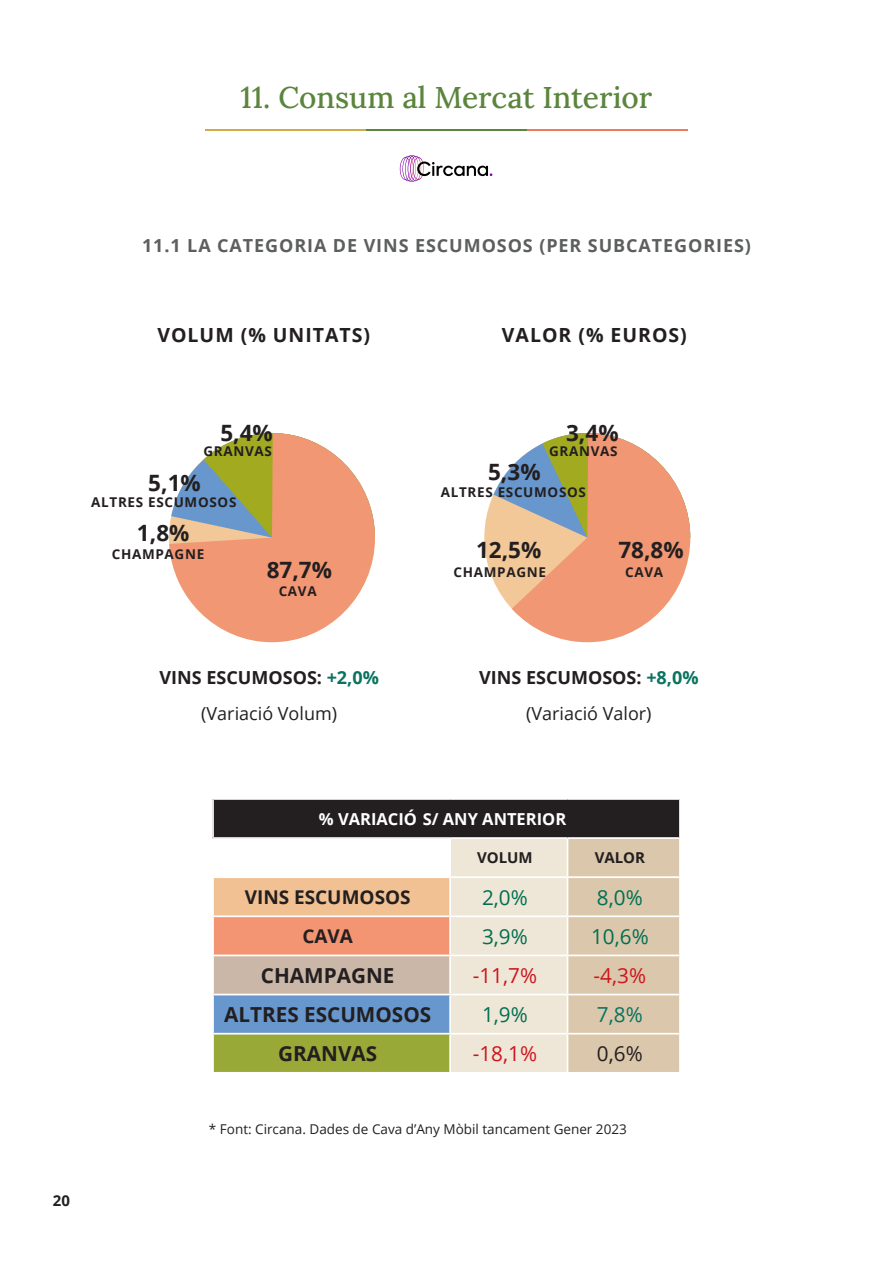
<style>
.page{position:relative;width:893px;height:1263px;background:#fff}
.page>*{position:absolute;margin:0;border:0;box-sizing:border-box;transform-origin:0 0}
.t1{font:500 30px "Lora";color:#5b853c}
.datos_tablas{font:700 22.5px "Open Sans";color:#231f20}
.datos_tablas-2{font:700 20.7px "Open Sans";color:#231f20}
.datos_tablas-3{font:20.7px "Open Sans";color:#006f51}
.datos_tablas-4{font:20.7px "Open Sans";color:#cd151d}
.datos_tablas-5{font:20.7px "Open Sans";color:#067360}
.datos_tablas-6{font:20.7px "Open Sans";color:#231f20}
.subtitols{font:700 19.5px "Open Sans";letter-spacing:.05em;color:#231f20}
.datos_tablas-7{font:700 18.9px "Open Sans";color:#231f20}
.subtitols-2{font:700 18px "Open Sans";letter-spacing:.05em;color:#5d5e5e}
.subtitols-3{font:700 18px "Open Sans";color:#231f20}
.subtitols-4{font:18px "Open Sans";color:#231f20}
.datos_tablas-8{font:700 16.5px "Open Sans";color:#fff}
.datos_tablas-9{font:700 15px "Open Sans";color:#231f20}
.datos_tablas-10{font:700 13.5px "Open Sans";letter-spacing:.05em;color:#231f20}
.datos_tablas-11{font:13.5px "Open Sans";color:#231f20}
.s1{color:#09735f}
</style>
<div class="page">
<hr style="left:366px;top:129px;width:161px;height:2px;background:#5e853c">
<hr style="left:206px;top:129px;width:160px;height:2px;background:#cfad46">
<hr style="left:527px;top:129px;width:160px;height:2px;background:#f07b56">
<div style="left:213px;top:799px;width:467px;height:39px;background:#231f20"></div>
<svg style="left:451px;top:839px;width:228px;height:233px;background:#e5d7c2"></svg>
<div style="left:213px;top:877px;width:237px;height:39px;background:#f1c193"></div>
<div style="left:213px;top:916px;width:237px;height:39px;background:#f39573"></div>
<div style="left:213px;top:955px;width:237px;height:39px;background:#cab7a8"></div>
<div style="left:213px;top:994px;width:237px;height:40px;background:#6797cd"></div>
<div style="left:213px;top:1034px;width:237px;height:39px;background:#99a938"></div>
<hr style="left:679px;top:800px;width:2px;height:37px;background:#fff">
<hr style="left:212px;top:798px;width:238px;height:2px;background:#fff">
<hr style="left:212px;top:800px;width:2px;height:37px;background:#fff">
<hr style="left:450px;top:798px;width:117px;height:2px;background:#fff">
<hr style="left:567px;top:798px;width:114px;height:2px;background:#fff">
<hr style="left:212px;top:837px;width:238px;height:2px;background:#fff">
<hr style="left:450px;top:837px;width:117px;height:2px;background:#fff">
<hr style="left:451px;top:876px;width:116px;height:2px;background:#fff">
<hr style="left:451px;top:915px;width:116px;height:2px;background:#fff">
<hr style="left:451px;top:954px;width:116px;height:2px;background:#fff">
<hr style="left:451px;top:994px;width:116px;height:1px;background:#fff">
<hr style="left:451px;top:1033px;width:116px;height:1px;background:#fff">
<hr style="left:212px;top:876px;width:239px;height:2px;background:#fff">
<hr style="left:212px;top:878px;width:2px;height:37px;background:#fff">
<hr style="left:449px;top:878px;width:2px;height:37px;background:#fff">
<hr style="left:212px;top:915px;width:239px;height:2px;background:#fff">
<hr style="left:212px;top:917px;width:2px;height:37px;background:#fff">
<hr style="left:449px;top:917px;width:2px;height:37px;background:#fff">
<hr style="left:212px;top:954px;width:239px;height:2px;background:#fff">
<hr style="left:212px;top:956px;width:2px;height:38px;background:#fff">
<hr style="left:449px;top:956px;width:2px;height:38px;background:#fff">
<hr style="left:212px;top:994px;width:239px;height:1px;background:#fff">
<hr style="left:212px;top:995px;width:2px;height:38px;background:#fff">
<hr style="left:449px;top:995px;width:2px;height:38px;background:#fff">
<hr style="left:212px;top:1033px;width:239px;height:1px;background:#fff">
<hr style="left:212px;top:1034px;width:2px;height:38px;background:#fff">
<hr style="left:449px;top:1034px;width:2px;height:38px;background:#fff">
<hr style="left:212px;top:1072px;width:239px;height:2px;background:#fff">
<hr style="left:567px;top:839px;width:1px;height:37px;background:#fff">
<hr style="left:567px;top:878px;width:1px;height:37px;background:#fff">
<hr style="left:567px;top:917px;width:1px;height:37px;background:#fff">
<hr style="left:567px;top:956px;width:1px;height:38px;background:#fff">
<hr style="left:567px;top:995px;width:1px;height:38px;background:#fff">
<hr style="left:567px;top:1034px;width:1px;height:38px;background:#fff">
<hr style="left:567px;top:837px;width:114px;height:2px;background:#fff">
<hr style="left:567px;top:876px;width:114px;height:2px;background:#fff">
<hr style="left:567px;top:915px;width:114px;height:2px;background:#fff">
<hr style="left:567px;top:954px;width:114px;height:2px;background:#fff">
<hr style="left:567px;top:994px;width:114px;height:1px;background:#fff">
<hr style="left:567px;top:1033px;width:114px;height:1px;background:#fff">
<svg style="left:169px;top:433px;width:206px;height:209px"></svg>
<svg style="left:493px;top:433px;width:197px;height:209px"></svg>
<svg style="left:400px;top:155px;width:92px;height:27px"></svg>
<p class="t1" style="left:241px;top:74px;width:413px">11. Consum al Mercat Interior</p>
<p class="subtitols-2" style="left:142px;top:233px;width:610px">11.1 LA CATEGORIA DE VINS ESCUMOSOS (PER SUBCATEGORIES)</p>
<p class="subtitols" style="left:157px;top:321px;width:214px">VOLUM (% UNITATS)</p>
<p class="datos_tablas" style="left:220px;top:417px;width:54px">5,4%</p>
<p class="subtitols" style="left:502px;top:321px;width:186px">VALOR (% EUROS)</p>
<p class="datos_tablas" style="left:566px;top:417px;width:54px">3,4%</p>
<p class="datos_tablas-10" style="left:203px;top:441px;width:70px">GRANVAS</p>
<p class="datos_tablas-10" style="left:549px;top:441px;width:70px">GRANVAS</p>
<p class="datos_tablas" style="left:148px;top:467px;width:54px">5,1%</p>
<p class="datos_tablas" style="left:137px;top:517px;width:54px">1,8%</p>
<p class="datos_tablas-10" style="left:91px;top:492px;width:147px">ALTRES ESCUMOSOS</p>
<p class="datos_tablas-10" style="left:112px;top:545px;width:94px">CHAMPAGNE</p>
<p class="datos_tablas" style="left:267px;top:554px;width:67px">87,7%</p>
<p class="datos_tablas-10" style="left:279px;top:581px;width:40px">CAVA</p>
<p class="datos_tablas" style="left:488px;top:456px;width:54px">5,3%</p>
<p class="datos_tablas-10" style="left:441px;top:483px;width:147px">ALTRES ESCUMOSOS</p>
<p class="datos_tablas" style="left:476px;top:534px;width:67px">12,5%</p>
<p class="datos_tablas-10" style="left:454px;top:562px;width:94px">CHAMPAGNE</p>
<p class="datos_tablas" style="left:618px;top:534px;width:67px">78,8%</p>
<p class="datos_tablas-10" style="left:625px;top:563px;width:40px">CAVA</p>
<p class="subtitols-3" style="left:159px;top:665px;width:221px">VINS ESCUMOSOS: <span class="s1">+2,0%</span></p>
<p class="subtitols-3" style="left:479px;top:665px;width:221px">VINS ESCUMOSOS: <span class="s1">+8,0%</span></p>
<p class="subtitols-4" style="left:201px;top:701px;width:137px">(Variació Volum)</p>
<p class="subtitols-4" style="left:526px;top:701px;width:127px">(Variació Valor)</p>
<p class="datos_tablas-9" style="left:53px;top:1190px;width:19px">20</p>
<p class="datos_tablas-8" style="left:319px;top:807px;width:249px">% VARIACIÓ S/ ANY ANTERIOR</p>
<p class="datos_tablas-9" style="left:477px;top:847px;width:57px">VOLUM</p>
<p class="datos_tablas-9" style="left:595px;top:847px;width:52px">VALOR</p>
<p class="datos_tablas-7" style="left:245px;top:884px;width:167px">VINS ESCUMOSOS</p>
<p class="datos_tablas-3" style="left:482px;top:883px;width:47px">2,0%</p>
<p class="datos_tablas-3" style="left:597px;top:883px;width:47px">8,0%</p>
<p class="datos_tablas-7" style="left:302px;top:923px;width:52px">CAVA</p>
<p class="datos_tablas-3" style="left:482px;top:922px;width:47px">3,9%</p>
<p class="datos_tablas-3" style="left:591px;top:922px;width:59px">10,6%</p>
<p class="datos_tablas-2" style="left:261px;top:961px;width:135px">CHAMPAGNE</p>
<p class="datos_tablas-4" style="left:473px;top:961px;width:66px">-11,7%</p>
<p class="datos_tablas-4" style="left:594px;top:961px;width:54px">-4,3%</p>
<p class="datos_tablas-2" style="left:224px;top:1000px;width:209px">ALTRES ESCUMOSOS</p>
<p class="datos_tablas-3" style="left:482px;top:1000px;width:47px">1,9%</p>
<p class="datos_tablas-5" style="left:597px;top:1000px;width:47px">7,8%</p>
<p class="datos_tablas-2" style="left:278px;top:1039px;width:100px">GRANVAS</p>
<p class="datos_tablas-4" style="left:473px;top:1039px;width:66px">-18,1%</p>
<p class="datos_tablas-6" style="left:597px;top:1039px;width:47px">0,6%</p>
<p class="datos_tablas-11" style="left:209px;top:1119px;width:419px">* Font: Circana. Dades de Cava d’Any Mòbil tancament Gener 2023</p>
</div>
